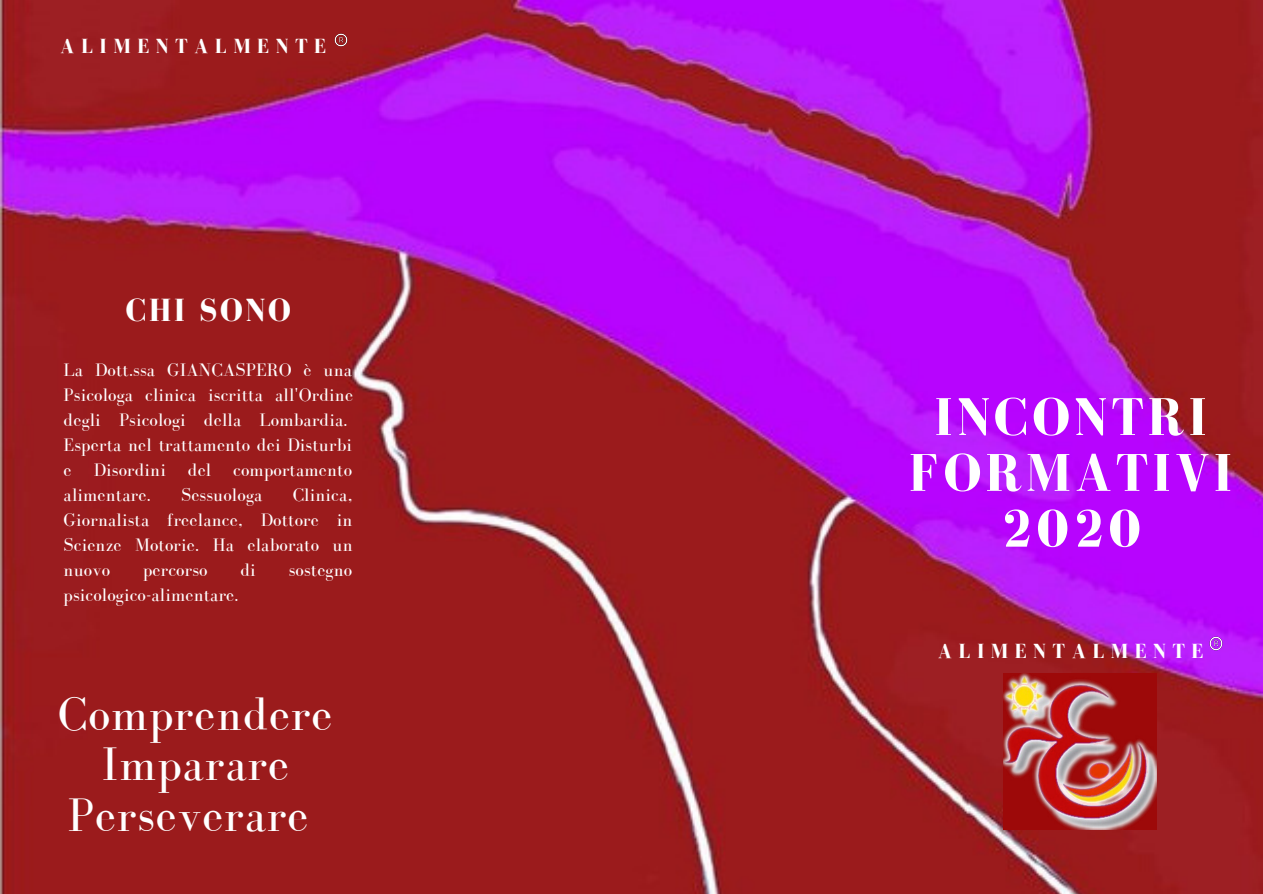
<style>
.page{position:relative;width:1263px;height:894px;background:#fff}
.page>*{position:absolute;margin:0;border:0;box-sizing:border-box;transform-origin:0 0}
.t1{font:700 54.45px/55.8px "Bodoni FLF";letter-spacing:.07em;color:#fff;text-align:center}
.t2{font:48.45px/50.2px "Bodoni FLF";letter-spacing:.02em;color:#fff;text-align:center}
.t3{font:700 32.85px "Bodoni FLF";letter-spacing:.07em;color:#fff}
.t4{font:700 21px "Bodoni FLF";letter-spacing:.31em;color:#fff}
.t5{font:18.6px/24.9px "Bodoni FLF";letter-spacing:.01em;color:#fff}
</style>
<div class="page">
<img style="left:0;top:0;width:1263px;height:893px">
<img style="left:1209px;top:636px;width:13px;height:14px">
<svg style="left:335px;top:34px;width:12px;height:12px"></svg>
<img style="left:1003px;top:673px;width:153px;height:156px">
<p class="t4" style="left:60px;top:35px;width:267px">ALIMENTALMENTE</p>
<h3 class="t3" style="left:126px;top:292px;width:166px">CHI SONO</h3>
<p class="t5" style="left:64px;top:357px;width:291px">La Dott.ssa GIANCASPERO è una<br>Psicologa clinica iscritta all'Ordine degli Psicologi della Lombardia.<br>Esperta nel trattamento dei Disturbi e Disordini del comportamento alimentare.</p>
<p class="t5" style="left:181px;top:482px;width:83px">Sessuologa</p>
<p class="t5" style="left:64px;top:482px;width:291px;text-align:justify;text-indent:229px">Clinica, Giornalista freelance, Dottore in Scienze Motorie. Ha elaborato un nuovo</p>
<p class="t5" style="left:143px;top:557px;width:66px">percorso</p>
<p class="t5" style="left:240px;top:557px;width:17px">di</p>
<p class="t5" style="left:289px;top:557px;width:65px">sostegno</p>
<p class="t5" style="left:64px;top:581px;width:176px">psicologico-alimentare.</p>
<h2 class="t2" style="left:58px;top:688px;width:276px">Comprendere<br>Imparare<br>Perseverare</h2>
<h1 class="t1" style="left:909px;top:388px;width:325px">INCONTRI<br>FORMATIVI<br>2020</h1>
<p class="t4" style="left:938px;top:639px;width:267px">ALIMENTALMENTE</p>
</div>
